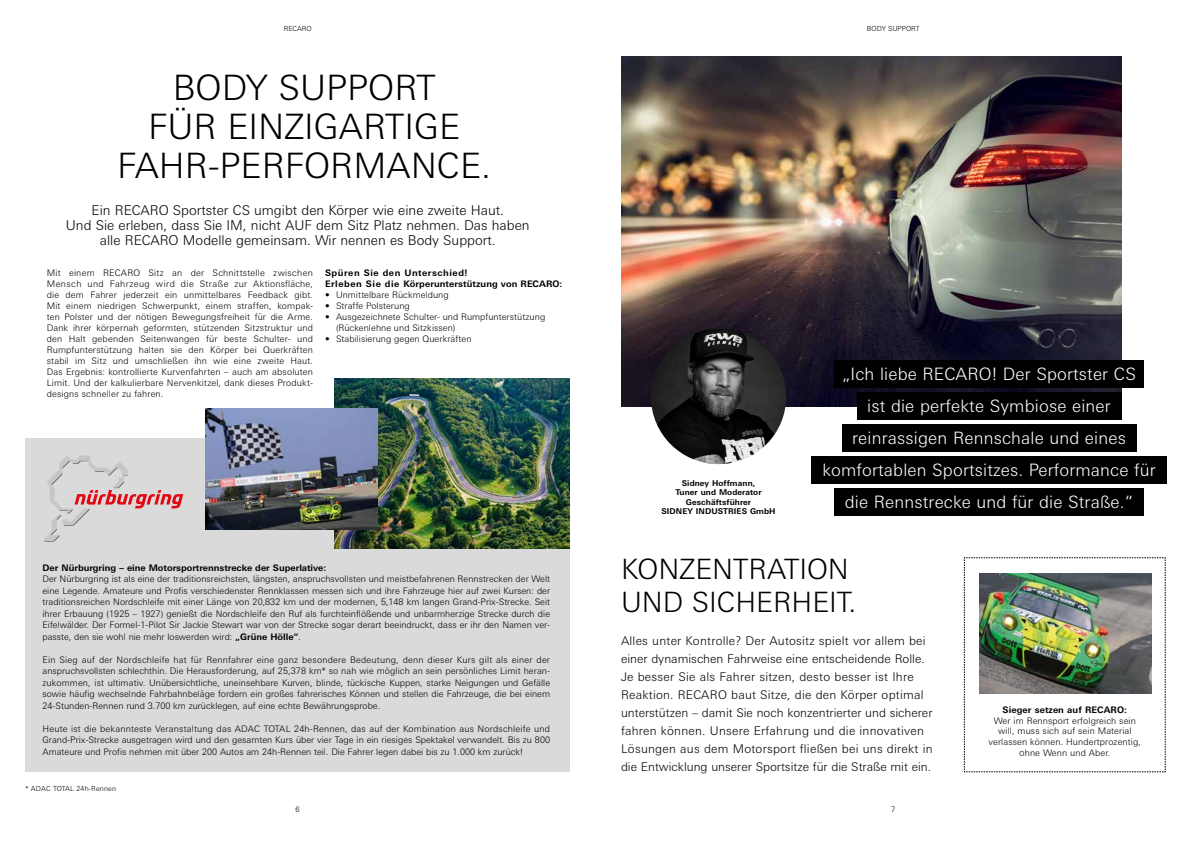
<style>
.page{position:relative;width:1191px;height:842px;background:#fff}
.page>*{position:absolute;margin:0;border:0;box-sizing:border-box;transform-origin:0 0}
.t1{font:300 35px/39px "Univers Next W1 G";color:#000;text-align:center}
.t2{font:300 28px/33px "Univers Next W1 G";color:#000}
.t3{font:300 17.1px/31.9px "Univers Next W1 G";letter-spacing:.01em;color:#fff;text-align:center}
.t4{font:300 13.5px/15px "Univers Next W1 G";color:#000;text-align:center}
.t5{font:300 12px/18px "Univers Next W1 G";letter-spacing:.02em;color:#000}
.t6{font:300 9px/11px "Univers Next W1 G";letter-spacing:.005em;color:#000;text-align:justify}
.t7{font:700 9px "Univers Next W1 G";letter-spacing:.005em;color:#000}
.t8{font:700 9px/11px "Univers Next W1 G";letter-spacing:.055em;color:#000}
.t9{font:700 8px/9.6px "Univers Next W1 G";letter-spacing:.01em;color:#000;text-align:center}
.t10{font:300 7.5px "Univers Next W1 G";color:#000}
.t11{font:300 7px "Univers Next W1 G";letter-spacing:.02em;color:#000}
.t12{font:300 7px "Univers Next W1 G";color:#000}
.s1{font-weight:700}
</style>
<div class="page">
<div style="left:26px;top:439px;width:544px;height:333px;background:#dadada"></div>
<img style="left:334px;top:379px;width:236px;height:170px">
<img style="left:206px;top:408px;width:171px;height:122px">
<svg style="left:44px;top:456px;width:139px;height:86px"></svg>
<img style="left:621px;top:57px;width:500px;height:349px">
<img style="left:651px;top:329px;width:135px;height:135px;border-radius:68px">
<img style="left:964px;top:557px;width:201px;height:215px">
<div style="left:856px;top:392px;width:265px;height:28px;background:#000"></div>
<div style="left:834px;top:361px;width:309px;height:27px;background:#000"></div>
<div style="left:842px;top:424px;width:294px;height:28px;background:#000"></div>
<div style="left:811px;top:456px;width:355px;height:27px;background:#000"></div>
<div style="left:834px;top:488px;width:309px;height:28px;background:#000"></div>
<p class="t12" style="left:284px;top:24px;width:29px">RECARO</p>
<p class="t12" style="left:867px;top:24px;width:54px">BODY SUPPORT</p>
<h1 class="t1" style="left:117px;top:68px;width:375px">BODY SUPPORT<br>FÜR EINZIGARTIGE<br>FAHR-PERFORMANCE.</h1>
<h3 class="t4" style="left:66px;top:203px;width:465px">Ein RECARO Sportster CS umgibt den Körper wie eine zweite Haut.<br>Und Sie erleben, dass Sie IM, nicht AUF dem Sitz Platz nehmen. Das haben alle RECARO Modelle gemeinsam. Wir nennen es Body Support.</h3>
<p class="t6" style="left:47px;top:267px;width:268px">Mit einem RECARO Sitz an der Schnittstelle zwischen Mensch und Fahrzeug wird die Straße zur Aktionsfläche, die dem Fahrer jederzeit ein unmittelbares Feedback gibt.<br>Mit einem niedrigen Schwerpunkt, einem straffen, kompak&shy;ten Polster und der nötigen Bewegungsfreiheit für die Arme.<br>Dank ihrer körpernah geformten, stützenden Sitzstruktur und den Halt gebenden Seitenwangen für beste Schulter- und Rumpfunterstützung halten sie den Körper bei Querkräften stabil im Sitz und umschließen ihn wie eine zweite Haut.<br>Das Ergebnis: kontrollierte Kurvenfahrten – auch am absoluten Limit. Und der kalkulierbare Nervenkitzel, dank dieses Produkt&shy;designs schneller zu fahren.</p>
<p class="t8" style="left:325px;top:267px;width:239px">Spüren Sie den Unterschied!<br>Erleben Sie die Körperunterstützung von RECARO:</p>
<p class="t6" style="left:325px;top:289px;width:125px">• Unmittelbare Rückmeldung</p>
<p class="t6" style="left:325px;top:300px;width:86px">• Straffe Polsterung</p>
<p class="t6" style="left:336px;top:311px;width:211px;text-indent:-11px">• Ausgezeichnete Schulter- und Rumpfunterstützung (Rückenlehne und Sitzkissen)</p>
<p class="t6" style="left:325px;top:333px;width:148px">• Stabilisierung gegen Querkräften</p>
<p class="t7" style="left:43px;top:562px;width:285px">Der Nürburgring – eine Motorsportrennstrecke der Superlative:</p>
<p class="t6" style="left:43px;top:573px;width:509px;line-height:11.5px">Der Nürburgring ist als eine der traditionsreichsten, längsten, anspruchsvollsten und meistbefahrenen Rennstrecken der Welt eine Legende. Amateure und Profis verschiedenster Rennklassen messen sich und ihre Fahrzeuge hier auf zwei Kursen: der traditionsreichen Nordschleife mit einer Länge von 20,832 km und der modernen, 5,148 km langen Grand-Prix-Strecke. Seit ihrer Erbauung (1925 – 1927) genießt die Nordschleife den Ruf als furchteinflößende und unbarmherzige Strecke durch die Eifelwälder. Der Formel-1-Pilot Sir Jackie Stewart war von der Strecke sogar derart beeindruckt, dass er ihr den Namen ver&shy;passte, den sie wohl nie mehr loswerden wird: <span class="s1">„Grüne Hölle“</span>.</p>
<p class="t6" style="left:43px;top:654px;width:509px;line-height:11.5px">Ein Sieg auf der Nordschleife hat für Rennfahrer eine ganz besondere Bedeutung, denn dieser Kurs gilt als einer der anspruchsvollsten schlechthin. Die Herausforderung, auf 25,378 km* so nah wie möglich an sein persönliches Limit heran&shy;zukommen, ist ultimativ. Unübersichtliche, uneinsehbare Kurven, blinde, tückische Kuppen, starke Neigungen und Gefälle sowie häufig wechselnde Fahrbahnbeläge fordern ein großes fahrerisches Können und stellen die Fahrzeuge, die bei einem 24-Stunden-Rennen rund 3.700 km zurücklegen, auf eine echte Bewährungsprobe.</p>
<p class="t6" style="left:43px;top:723px;width:509px;line-height:11.5px">Heute ist die bekannteste Veranstaltung das ADAC TOTAL 24h-Rennen, das auf der Kombination aus Nordschleife und Grand-Prix-Strecke ausgetragen wird und den gesamten Kurs über vier Tage in ein riesiges Spektakel verwandelt. Bis zu 800<br>Amateure und Profis nehmen mit über 200 Autos am 24h-Rennen teil. Die Fahrer legen dabei bis zu 1.000 km zurück!</p>
<p class="t11" style="left:26px;top:784px;width:92px">* ADAC TOTAL 24h-Rennen</p>
<p class="t9" style="left:661px;top:478px;width:116px">Sidney Hoffmann,<br>Tuner und Moderator<br>Geschäftsführer<br>SIDNEY INDUSTRIES GmbH</p>
<h3 class="t3" style="left:822px;top:358px;width:335px">„Ich liebe RECARO! Der Sportster CS<br>ist die perfekte Symbiose einer reinrassigen Rennschale und eines komfortablen Sportsitzes. Performance für die Rennstrecke und für die Straße.“</h3>
<h2 class="t2" style="left:621px;top:552px;width:237px">KONZENTRATION<br>UND SICHERHEIT.</h2>
<p class="t5" style="left:621px;top:632px;width:313px">Alles unter Kontrolle? Der Autositz spielt vor allem bei einer dynamischen Fahrweise eine entscheidende Rolle.<br>Je besser Sie als Fahrer sitzen, desto besser ist Ihre Reaktion. RECARO baut Sitze, die den Körper optimal unterstützen – damit Sie noch konzentrierter und sicherer fahren können. Unsere Erfahrung und die innovativen Lösungen aus dem Motorsport fließen bei uns direkt in die Entwicklung unserer Sportsitze für die Straße mit ein.</p>
<p class="t7" style="left:1002px;top:704px;width:126px">Sieger setzen auf RECARO:</p>
<p class="t6" style="left:988px;top:715px;width:154px;text-align:center">Wer im Rennsport erfolgreich sein will, muss sich auf sein Material verlassen können. Hundertprozentig,<br>Ohne Wenn und Aber.</p>
<p class="t10" style="left:296px;top:805px;width:6px">6</p>
<p class="t10" style="left:891px;top:805px;width:6px">7</p>
</div>
